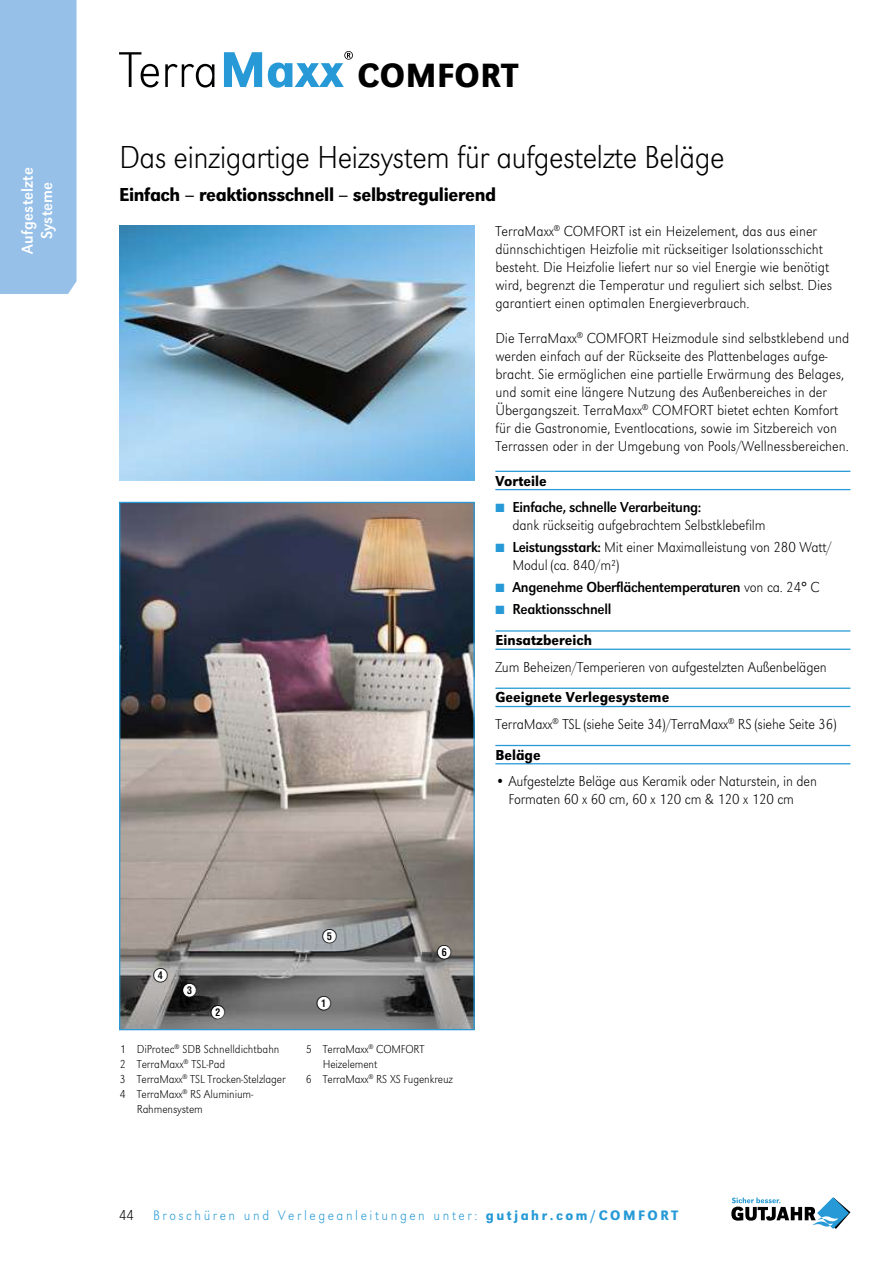
<style>
.page{position:relative;width:893px;height:1263px;background:#fff}
.page>*{position:absolute;margin:0;border:0;box-sizing:border-box;transform-origin:0 0}
.t1{font:500 34.95px "URW Grotesk Nar";letter-spacing:.015em;color:#000}
.t2{font:300 expanded 33px "URW Grotesk Nar";letter-spacing:-.02em;color:#000}
.t3{font:500 19.5px "URW Grotesk Nar";letter-spacing:-.02em;color:#000}
.t4{font:16.5px/19.5px "URW Grotesk Nar";letter-spacing:.01em;color:#fff;text-align:center}
.t5{font:300 expanded 15px/18px "URW Grotesk Nar";color:#000}
.t6{font:15px/30.8px "URW Grotesk Nar";letter-spacing:-.02em;color:#000}
.t7{font:500 15px "URW Grotesk Nar";color:#000}
.t8{font:15px "Numerics P01";color:#000}
.t9{font:300 expanded 14.25px "URW Grotesk Nar";letter-spacing:.18em;color:#2699d6}
.t10{font:300 expanded 12px "URW Grotesk Nar";letter-spacing:-.01em;color:#000}
.s1{color:#2699d6}
.s2{font-weight:400;font-stretch:normal}
.s3{font-weight:300;font-stretch:expanded}
.s4{font-weight:500}
.s5{font-weight:500;font-stretch:normal}
</style>
<div class="page">
<div style="left:0;top:0;width:77px;height:294px;background:#96c0e8"></div>
<svg style="left:731px;top:1197px;width:119px;height:32px"></svg>
<svg style="left:119px;top:52px;width:40px;height:35px"></svg>
<svg style="left:165px;top:64px;width:49px;height:24px"></svg>
<svg style="left:224px;top:52px;width:38px;height:35px"></svg>
<svg style="left:268px;top:51px;width:85px;height:37px"></svg>
<img style="left:119px;top:225px;width:355px;height:255px">
<img style="left:121px;top:504px;width:352px;height:524px">
<div style="left:317px;top:996px;width:14px;height:14px;background:#fff;border-radius:50%"></div>
<div style="left:211px;top:1006px;width:14px;height:13px;background:#fff;border-radius:50%"></div>
<div style="left:438px;top:945px;width:13px;height:14px;background:#fff;border-radius:50%"></div>
<div style="left:183px;top:983px;width:14px;height:14px;background:#fff;border-radius:50%"></div>
<div style="left:154px;top:968px;width:13px;height:14px;background:#fff;border-radius:50%"></div>
<div style="left:323px;top:930px;width:14px;height:13px;background:#fff;border-radius:50%"></div>
<hr style="left:495px;top:471px;width:355px;height:1px;background:#2699d6">
<hr style="left:495px;top:489px;width:355px;height:1px;background:#2699d6">
<hr style="left:495px;top:630px;width:355px;height:2px;background:#2699d6">
<hr style="left:495px;top:649px;width:355px;height:1px;background:#2699d6">
<hr style="left:495px;top:688px;width:355px;height:1px;background:#2699d6">
<hr style="left:495px;top:706px;width:355px;height:1px;background:#2699d6">
<hr style="left:495px;top:745px;width:355px;height:1px;background:#2699d6">
<hr style="left:495px;top:763px;width:355px;height:1px;background:#2699d6">
<p class="t4" style="left:18px;top:253px;width:88px;rotate:-90deg">Aufgestelzte<br>Systeme</p>
<h1 class="t1" style="left:358px;top:55px;width:162px">COMFORT</h1>
<h2 class="t2" style="left:119px;top:137px;width:607px">Das einzigartige Heizsystem für aufgestelzte Beläge</h2>
<h3 class="t3" style="left:119px;top:183px;width:379px">Einfach – reaktionsschnell – selbstregulierend</h3>
<p class="t5" style="left:495px;top:222px;width:338px">TerraMaxx<sup>®</sup> COMFORT ist ein Heizelement, das aus einer dünnschichtigen Heizfolie mit rückseitiger Isolationsschicht besteht. Die Heizfolie liefert nur so viel Energie wie benötigt wird, begrenzt die Temperatur und reguliert sich selbst. Dies garantiert einen optimalen Energieverbrauch.</p>
<p class="t5" style="left:495px;top:329px;width:355px">Die TerraMaxx<sup>®</sup> COMFORT Heizmodule sind selbstklebend und werden einfach auf der Rückseite des Plattenbelages aufge&shy;bracht. Sie ermöglichen eine partielle Erwärmung des Belages, und somit eine längere Nutzung des Außenbereiches in der Übergangszeit. TerraMaxx<sup>®</sup> COMFORT bietet echten Komfort für die Gastronomie, Eventlocations, sowie im Sitzbereich von Terrassen oder in der Umgebung von Pools/Wellnessbereichen.</p>
<p class="t7" style="left:495px;top:472px;width:53px">Vorteile</p>
<p class="t5" style="left:512px;top:498px;width:255px;text-indent:-17px"><span class="s1">■</span> <span class="s2">Einfache, schnelle Verarbeitung:<br></span>dank rückseitig aufgebrachtem Selbstklebefilm</p>
<p class="t5" style="left:512px;top:538px;width:321px;text-indent:-17px"><span class="s1">■</span> <span class="s2">Leistungsstark:</span> Mit einer Maximalleistung von 280 Watt/<br>Modul (ca. 840/m²)</p>
<p class="t6" style="left:495px;top:572px;width:326px"><span class="s1">■</span> Angenehme Oberflächentemperaturen <span class="s3">von ca. 24° C</span></p>
<p class="t6" style="left:495px;top:594px;width:117px"><span class="s1">■</span> Reaktionsschnell<br><span class="s4">Einsatzbereich</span></p>
<p class="t5" style="left:495px;top:658px;width:333px">Zum Beheizen/Temperieren von aufgestelzten Außenbelägen</p>
<p class="t5" style="left:495px;top:684px;width:343px;line-height:26.5px"><span class="s5">Geeignete Verlegesysteme<br></span>TerraMaxx<sup>®</sup> TSL (siehe Seite 34)/TerraMaxx<sup>®</sup> RS (siehe Seite 36)</p>
<p class="t7" style="left:495px;top:746px;width:47px">Beläge</p>
<p class="t5" style="left:508px;top:772px;width:310px;text-indent:-13px">• Aufgestelzte Beläge aus Keramik oder Naturstein, in den<br>Formaten 60 x 60 cm, 60 x 120 cm &amp; 120 x 120 cm</p>
<p class="t8" style="left:153px;top:968px;width:16px">R</p>
<p class="t8" style="left:182px;top:983px;width:16px">E</p>
<p class="t8" style="left:211px;top:1005px;width:16px">W</p>
<p class="t10" style="left:120px;top:1042px;width:161px">1 DiProtec<sup>®</sup> SDB Schnelldichtbahn</p>
<p class="t10" style="left:120px;top:1057px;width:107px">2 TerraMaxx<sup>®</sup> TSL-Pad</p>
<p class="t10" style="left:120px;top:1072px;width:168px">3 TerraMaxx<sup>®</sup> TSL Trocken-Stelzlager</p>
<p class="t10" style="left:120px;top:1087px;width:135px">4 TerraMaxx<sup>®</sup> RS Aluminium-</p>
<p class="t10" style="left:137px;top:1102px;width:68px">Rahmensystem</p>
<p class="t8" style="left:322px;top:929px;width:16px">T</p>
<p class="t8" style="left:316px;top:995px;width:16px">Q</p>
<p class="t8" style="left:437px;top:944px;width:16px">Y</p>
<p class="t10" style="left:306px;top:1042px;width:120px">5 TerraMaxx<sup>®</sup> COMFORT</p>
<p class="t10" style="left:323px;top:1057px;width:56px">Heizelement</p>
<p class="t10" style="left:306px;top:1072px;width:149px">6 TerraMaxx<sup>®</sup> RS XS Fugenkreuz</p>
<p class="t5" style="left:119px;top:1206px;width:17px">44</p>
<p class="t9" style="left:153px;top:1207px;width:527px">Broschüren und Verlegeanleitungen unter: <span class="s5">gutjahr.com/COMFORT</span></p>
</div>
